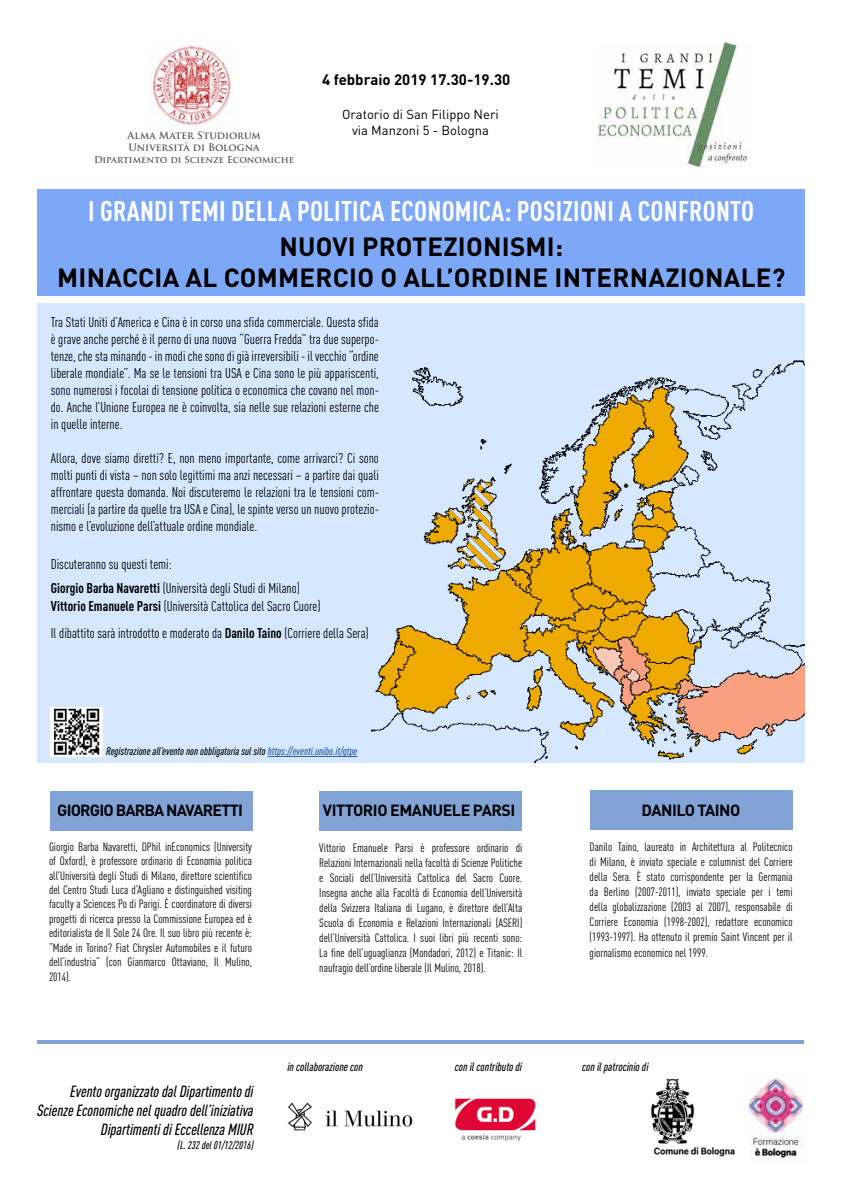
<style>
.page{position:relative;width:841px;height:1191px;background:#fff}
.page>*{position:absolute;margin:0;border:0;box-sizing:border-box;transform-origin:0 0}
.t1{font:700 condensed 28px "DINOT";letter-spacing:.01em;color:#fff}
.t2{font:700 26px/31px "DINOT";letter-spacing:.01em;color:#000;text-align:center}
.t3{font:italic 500 condensed 16px/19.2px "DINOT";color:#000;text-align:right}
.t4{font:700 16px "DINOT";letter-spacing:-.04em;color:#020203}
.t5{font:700 15px "DINOT";color:#000}
.t6{font:condensed 14px/17px "DINOT";color:#020203;text-align:justify}
.t7{font:condensed 14px/24px "DINOT";color:#000}
.t8{font:13px/15.6px "DINOT";color:#000;text-align:center}
.t9{font:condensed 12px/15px "DINOT";color:#020203;text-align:justify}
.t10{font:italic 500 condensed 12px "DINOT";color:#000}
.t11{font:italic 500 condensed 11px "DINOT";color:#000}
.t12{font:700 10.1px/12.1px "Trajan Pro";letter-spacing:-.01em;color:#585757}
.t13{font:700 9.3px "Trajan Pro";color:#585757}
.s1{font-weight:700}
.s2{color:#275b9b}
</style>
<div class="page">
<hr style="left:37px;top:1040px;width:767px;height:3px;background:#81a3d6">
<div style="left:37px;top:303px;width:768px;height:460px;background:#d5e8ff"></div>
<img style="left:371px;top:360px;width:434px;height:402px">
<div style="left:37px;top:189px;width:768px;height:106px;background:#7da8f7"></div>
<img style="left:150px;top:46px;width:81px;height:79px">
<div style="left:50px;top:791px;width:203px;height:40px;background:#81a3d6"></div>
<div style="left:319px;top:791px;width:203px;height:40px;background:#81a3d6"></div>
<div style="left:590px;top:790px;width:203px;height:40px;background:#81a3d6"></div>
<hr style="left:268px;top:756px;width:89px;height:1px;background:#275b9b">
<img style="left:51px;top:708px;width:52px;height:48px">
<img style="left:288px;top:1102px;width:125px;height:29px">
<img style="left:651px;top:1078px;width:152px;height:80px">
<img style="left:597px;top:42px;width:152px;height:126px">
<img style="left:454px;top:1098px;width:82px;height:44px">
<p class="t12" style="left:127px;top:129px;width:135px">Alma Mater Studiorum<br>Università di Bologna</p>
<p class="t13" style="left:94px;top:154px;width:201px">Dipartimento di Scienze Economiche</p>
<p class="t5" style="left:322px;top:70px;width:190px">4 febbraio 2019 17.30-19.30</p>
<p class="t8" style="left:342px;top:106px;width:158px">Oratorio di San Filippo Neri via Manzoni 5 - Bologna</p>
<h1 class="t1" style="left:88px;top:194px;width:668px">I GRANDI TEMI DELLA POLITICA ECONOMICA: POSIZIONI A CONFRONTO</h1>
<h2 class="t2" style="left:57px;top:230px;width:730px">NUOVI PROTEZIONISMI:<br>MINACCIA AL COMMERCIO O ALL’ORDINE INTERNAZIONALE?</h2>
<p class="t6" style="left:51px;top:314px;width:330px">Tra Stati Uniti d’America e Cina è in corso una sfida commerciale. Questa sfida è grave anche perché è il perno di una nuova “Guerra Fredda” tra due superpo&shy;tenze, che sta minando - in modi che sono di già irreversibili - il vecchio “ordine liberale mondiale”. Ma se le tensioni tra USA e Cina sono le più appariscenti, sono numerosi i focolai di tensione politica o economica che covano nel mon&shy;do. Anche l’Unione Europea ne è coinvolta, sia nelle sue relazioni esterne che in quelle interne.</p>
<p class="t6" style="left:51px;top:450px;width:330px">Allora, dove siamo diretti? E, non meno importante, come arrivarci? Ci sono molti punti di vista – non solo legittimi ma anzi necessari – a partire dai quali affrontare questa domanda. Noi discuteremo le relazioni tra le tensioni com&shy;merciali (a partire da quelle tra USA e Cina), le spinte verso un nuovo protezio&shy;nismo e l’evoluzione dell’attuale ordine mondiale.</p>
<p class="t7" style="left:51px;top:552px;width:251px">Discuteranno su questi temi:<br><span class="s1">Giorgio Barba Navaretti</span> (Università degli Studi di Milano)</p>
<p class="t7" style="left:51px;top:592px;width:319px;line-height:27px"><span class="s1">Vittorio Emanuele Parsi</span> (Università Cattolica del Sacro Cuore)<br>Il dibattito sarà introdotto e moderato da <span class="s1">Danilo Taino</span> (Corriere della Sera)</p>
<p class="t11" style="left:106px;top:745px;width:253px">Registrazione all’evento non obbligatoria sul sito <span class="s2">https://eventi.unibo.it/gtpe</span></p>
<h3 class="t4" style="left:57px;top:799px;width:187px">GIORGIO BARBA NAVARETTI</h3>
<p class="t9" style="left:49px;top:839px;width:205px;line-height:14.4px">Giorgio Barba Navaretti, DPhil inEconomics (University of Oxford), è professore ordinario di Economia politica all’Università degli Studi di Milano, direttore scientifico del Centro Studi Luca d’Agliano e distinguished visiting faculty a Sciences Po di Parigi. È coordinatore di diversi progetti di ricerca presso la Commissione Europea ed è editorialista de Il Sole 24 Ore. Il suo libro più recente è: “Made in Torino? Fiat Chrysler Automobiles e il futuro dell’industria” (con Gianmarco Ottaviano, Il Mulino, 2014).</p>
<h3 class="t3" style="left:37px;top:1081px;width:218px">Evento organizzato dal Dipartimento di<br>Scienze Economiche nel quadro dell’iniziativa<br>Dipartimenti di Eccellenza MIUR</h3>
<p class="t11" style="left:178px;top:1138px;width:78px">(L. 232 del 01/12/2016)</p>
<h3 class="t4" style="left:323px;top:800px;width:194px">VITTORIO EMANUELE PARSI</h3>
<p class="t9" style="left:319px;top:840px;width:205px">Vittorio Emanuele Parsi è professore ordinario di Relazioni Internazionali nella facoltà di Scienze Politiche e Sociali dell’Università Cattolica del Sacro Cuore.<br>Insegna anche alla Facoltà di Economia dell’Università della Svizzera Italiana di Lugano, è direttore dell’Alta Scuola di Economia e Relazioni Internazionali (ASERI) dell’Università Cattolica. I suoi libri più recenti sono:<br>La fine dell’uguaglianza (Mondadori, 2012) e Titanic: Il naufragio dell’ordine liberale (Il Mulino, 2018).</p>
<p class="t10" style="left:287px;top:1059px;width:77px">in collaborazione con</p>
<p class="t10" style="left:455px;top:1059px;width:69px">con il contributo di</p>
<h3 class="t4" style="left:642px;top:799px;width:100px">DANILO TAINO</h3>
<p class="t9" style="left:590px;top:839px;width:205px">Danilo Taino, laureato in Architettura al Politecnico di Milano, è inviato speciale e columnist del Corriere della Sera. È stato corrispondente per la Germania da Berlino (2007-2011), inviato speciale per i temi della globalizzazione (2003 al 2007), responsabile di Corriere Economia (1998-2002), redattore economico (1993-1997). Ha ottenuto il premio Saint Vincent per il giornalismo economico nel 1999.</p>
<p class="t10" style="left:582px;top:1059px;width:68px">con il patrocinio di</p>
</div>
